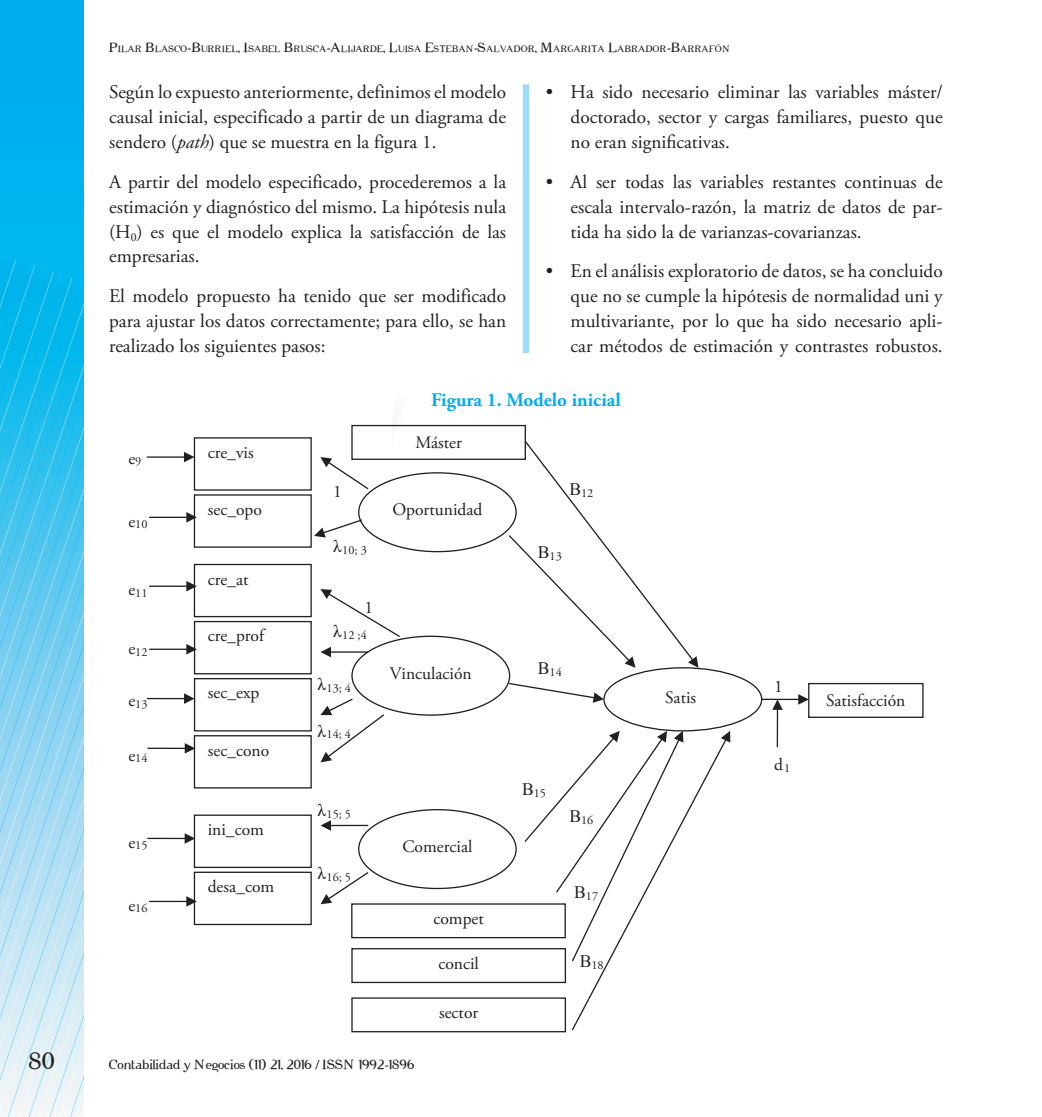
<style>
.page{position:relative;width:1042px;height:1117px;background:#fff}
.page>*{position:absolute;margin:0;border:0;box-sizing:border-box;transform-origin:0 0}
.t1{font:21.88px "Cipher";color:#231f20}
.t2{font:19.25px/24.8px "Adobe Garamond Pro";color:#231f20;text-align:justify}
.t3{font:700 19.25px "Adobe Garamond Pro";color:#00aeef}
.t4{font:17.5px "Adobe Garamond Pro";color:#231f20}
.t5{font:12.25px "Adobe Garamond Pro";color:#231f20}
.t6{font:12.25px "Cipher";color:#231f20}
.t7{font:8.58px "Cipher";color:#231f20}
.s1{font-size:12.25px}
.s2{font-style:italic}
.s3{font-size:17.5px}
.s4{font-family:"Times New Roman";font-size:17.5px}
</style>
<div class="page">
<div style="left:0;top:0;width:84px;height:1116px;background:#00b2ef"></div>
<svg style="left:0;top:350px;width:69px;height:766px;background:#82d4f1"></svg>
<svg style="left:15px;top:356px;width:54px;height:760px;background:#84d4f1"></svg>
<svg style="left:34px;top:363px;width:50px;height:753px;background:#86d4f1"></svg>
<svg style="left:52px;top:369px;width:32px;height:747px;background:#89d5f1"></svg>
<div style="left:523px;top:84px;width:6px;height:943px;background:#9cdcf8"></div>
<div style="left:506px;top:353px;width:40px;height:674px;background:#fff"></div>
<div style="left:808px;top:682px;width:115px;height:35px;border:1px solid #231f20"></div>
<hr style="left:761px;top:698px;width:39px;height:2px;background:#231f20">
<svg style="left:798px;top:694px;width:11px;height:10px"></svg>
<div style="left:351px;top:425px;width:175px;height:35px;border:1px solid #231f20"></div>
<svg style="left:508px;top:439px;width:190px;height:228px"></svg>
<div style="left:194px;top:437px;width:118px;height:53px;border:1px solid #231f20"></div>
<div style="left:194px;top:563px;width:118px;height:54px;border:1px solid #231f20"></div>
<div style="left:194px;top:620px;width:118px;height:54px;border:1px solid #231f20"></div>
<div style="left:194px;top:678px;width:118px;height:53px;border:1px solid #231f20"></div>
<div style="left:194px;top:735px;width:118px;height:53px;border:1px solid #231f20"></div>
<div style="left:194px;top:814px;width:118px;height:53px;border:1px solid #231f20"></div>
<div style="left:194px;top:871px;width:118px;height:53px;border:1px solid #231f20"></div>
<div style="left:351px;top:903px;width:215px;height:35px;border:1px solid #231f20"></div>
<div style="left:351px;top:947px;width:215px;height:35px;border:1px solid #231f20"></div>
<div style="left:351px;top:997px;width:215px;height:35px;border:1px solid #231f20"></div>
<svg style="left:523px;top:730px;width:207px;height:301px"></svg>
<hr style="left:777px;top:708px;width:1px;height:38px;background:#231f20">
<svg style="left:772px;top:700px;width:11px;height:9px"></svg>
<svg style="left:314px;top:518px;width:49px;height:19px"></svg>
<svg style="left:320px;top:457px;width:49px;height:33px"></svg>
<svg style="left:320px;top:589px;width:80px;height:48px"></svg>
<hr style="left:329px;top:651px;width:39px;height:1px;background:#231f20">
<svg style="left:320px;top:647px;width:11px;height:10px"></svg>
<svg style="left:320px;top:697px;width:65px;height:65px"></svg>
<svg style="left:320px;top:872px;width:49px;height:32px"></svg>
<hr style="left:329px;top:824px;width:39px;height:2px;background:#231f20">
<svg style="left:320px;top:820px;width:11px;height:10px"></svg>
<hr style="left:147px;top:456px;width:39px;height:1px;background:#231f20">
<svg style="left:184px;top:451px;width:10px;height:11px"></svg>
<hr style="left:150px;top:516px;width:38px;height:2px;background:#231f20">
<svg style="left:186px;top:512px;width:11px;height:10px"></svg>
<hr style="left:150px;top:585px;width:38px;height:1px;background:#231f20">
<svg style="left:186px;top:581px;width:11px;height:10px"></svg>
<hr style="left:150px;top:648px;width:38px;height:1px;background:#231f20">
<svg style="left:186px;top:644px;width:11px;height:10px"></svg>
<hr style="left:147px;top:697px;width:39px;height:2px;background:#231f20">
<svg style="left:184px;top:693px;width:11px;height:10px"></svg>
<hr style="left:148px;top:747px;width:38px;height:1px;background:#231f20">
<svg style="left:185px;top:743px;width:10px;height:10px"></svg>
<hr style="left:148px;top:837px;width:38px;height:1px;background:#231f20">
<svg style="left:185px;top:833px;width:10px;height:10px"></svg>
<hr style="left:150px;top:900px;width:38px;height:1px;background:#231f20">
<svg style="left:186px;top:896px;width:11px;height:10px"></svg>
<svg style="left:508px;top:682px;width:96px;height:20px"></svg>
<p class="t7" style="left:109px;top:43px;width:623px"><span class="s1">P</span>ILAR <span class="s1">B</span>LASCO<span class="s1">-B</span>URRIEL<span class="s1">, I</span>SABEL <span class="s1">B</span>RUSCA<span class="s1">-A</span>LIJARDE<span class="s1">, L</span>UISA <span class="s1">E</span>STEBAN<span class="s1">-S</span>ALVADOR<span class="s1">, M</span>ARGARITA <span class="s1">L</span>ABRADOR<span class="s1">-B</span>ARRAFÓN</p>
<p class="t2" style="left:109px;top:80px;width:398px">Según lo expuesto anteriormente, definimos el modelo causal inicial, especificado a partir de un diagrama de sendero (<span class="s2">path</span>) que se muestra en la figura 1.</p>
<p class="t2" style="left:109px;top:170px;width:399px">A partir del modelo especificado, procederemos a la estimación y diagnóstico del mismo. La hipótesis nula (H<sub>0</sub>) es que el modelo explica la satisfacción de las empresarias.</p>
<p class="t2" style="left:109px;top:284px;width:398px">El modelo propuesto ha tenido que ser modificado para ajustar los datos correctamente; para ello, se han realizado los siguientes pasos:</p>
<p class="t2" style="left:570px;top:80px;width:374px;text-indent:-25px">• Ha sido necesario eliminar las variables máster/ doctorado, sector y cargas familiares, puesto que no eran significativas.</p>
<p class="t2" style="left:570px;top:170px;width:374px;text-indent:-25px">• Al ser todas las variables restantes continuas de escala intervalo-razón, la matriz de datos de par&shy;tida ha sido la de varianzas-covarianzas.</p>
<p class="t2" style="left:570px;top:259px;width:374px;text-indent:-25px">• En el análisis exploratorio de datos, se ha concluido que no se cumple la hipótesis de normalidad uni y multivariante, por lo que ha sido necesario apli&shy;car métodos de estimación y contrastes robustos.</p>
<p class="t3" style="left:431px;top:389px;width:191px">Figura 1. Modelo inicial</p>
<p class="t4" style="left:128px;top:447px;width:15px">e<sub>9</sub></p>
<p class="t5" style="left:128px;top:517px;width:21px"><span class="s3">e</span>10</p>
<p class="t5" style="left:128px;top:585px;width:21px"><span class="s3">e</span>11</p>
<p class="t5" style="left:128px;top:644px;width:21px"><span class="s3">e</span>12</p>
<p class="t5" style="left:128px;top:696px;width:21px"><span class="s3">e</span>13</p>
<p class="t5" style="left:128px;top:751px;width:21px"><span class="s3">e</span>14</p>
<p class="t5" style="left:128px;top:837px;width:21px"><span class="s3">e</span>15</p>
<p class="t5" style="left:128px;top:900px;width:21px"><span class="s3">e</span>16</p>
<p class="t4" style="left:208px;top:441px;width:48px">cre_vis</p>
<p class="t4" style="left:208px;top:499px;width:56px">sec_opo</p>
<p class="t4" style="left:208px;top:568px;width:42px">cre_at</p>
<p class="t4" style="left:208px;top:625px;width:58px">cre_prof</p>
<p class="t4" style="left:208px;top:682px;width:53px">sec_exp</p>
<p class="t4" style="left:208px;top:739px;width:63px">sec_cono</p>
<p class="t4" style="left:208px;top:819px;width:58px">ini_com</p>
<p class="t4" style="left:208px;top:875px;width:68px">desa_com</p>
<p class="t4" style="left:333px;top:480px;width:10px">1</p>
<p class="t5" style="left:333px;top:542px;width:35px"><span class="s4">λ</span>10; 3</p>
<p class="t4" style="left:365px;top:596px;width:10px">1</p>
<p class="t5" style="left:333px;top:627px;width:35px"><span class="s4">λ</span>12 ;4</p>
<p class="t5" style="left:317px;top:680px;width:35px"><span class="s4">λ</span>13; 4</p>
<p class="t5" style="left:317px;top:727px;width:35px"><span class="s4">λ</span>14; 4</p>
<p class="t5" style="left:317px;top:806px;width:35px"><span class="s4">λ</span>15; 5</p>
<p class="t5" style="left:317px;top:869px;width:35px"><span class="s4">λ</span>16; 5</p>
<p class="t4" style="left:415px;top:432px;width:48px">Máster</p>
<p class="t4" style="left:392px;top:499px;width:92px">Oportunidad</p>
<p class="t5" style="left:569px;top:485px;width:25px"><span class="s4">Β</span>12</p>
<p class="t5" style="left:538px;top:548px;width:25px"><span class="s4">Β</span>13</p>
<p class="t4" style="left:390px;top:662px;width:83px">Vinculación</p>
<p class="t5" style="left:538px;top:664px;width:25px"><span class="s4">Β</span>14</p>
<p class="t4" style="left:402px;top:835px;width:71px">Comercial</p>
<p class="t4" style="left:433px;top:907px;width:52px">compet</p>
<p class="t4" style="left:438px;top:952px;width:42px">concil</p>
<p class="t5" style="left:522px;top:785px;width:25px"><span class="s4">Β</span>15</p>
<p class="t5" style="left:569px;top:812px;width:25px"><span class="s4">Β</span>16</p>
<p class="t5" style="left:574px;top:888px;width:25px"><span class="s4">Β</span>17</p>
<p class="t5" style="left:580px;top:957px;width:25px"><span class="s4">Β</span>18</p>
<p class="t1" style="left:29px;top:1047px;width:27px">80</p>
<p class="t6" style="left:109px;top:1057px;width:307px">Contabilidad y Negocios (11) 21, 2016 / ISSN 1992-1896</p>
<p class="t4" style="left:439px;top:1001px;width:41px">sector</p>
<p class="t4" style="left:774px;top:675px;width:10px">1</p>
<p class="t4" style="left:665px;top:686px;width:32px">Satis</p>
<p class="t4" style="left:826px;top:690px;width:81px">Satisfacción</p>
<p class="t4" style="left:774px;top:754px;width:17px">d<sub>1</sub></p>
</div>
